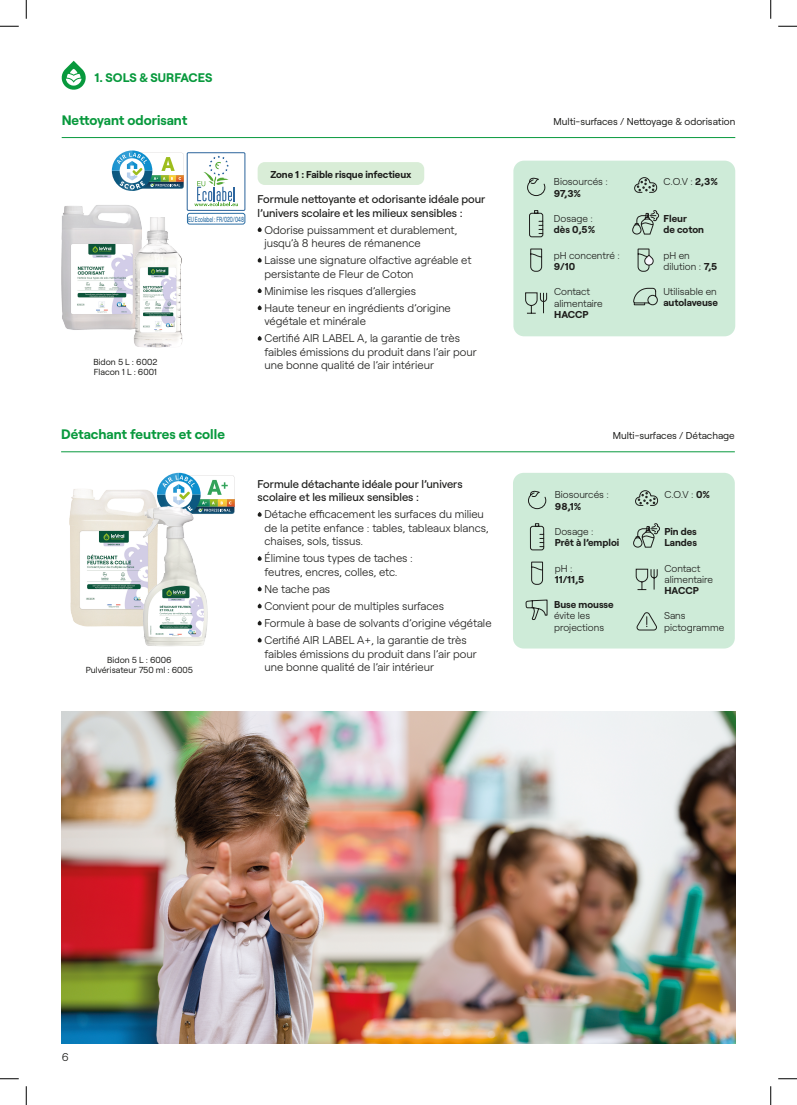
<style>
.page{position:relative;width:797px;height:1105px;background:#fff}
.page>*{position:absolute;margin:0;border:0;box-sizing:border-box;transform-origin:0 0}
.TXT{font:700 13.75px "Roobert";color:#08993d}
.TXT-2{font:700 12.5px "Roobert";color:#08993d}
.Descriptif_produit{font:300 11.25px/13.5px "Roobert";color:#1d1d1b}
.INTRO_DESCRIPTIF_PRODUIT{font:500 11.25px/13.5px "Roobert";color:#1d1d1b}
.TXT_centré{font:300 10px/11.2px "Roobert";color:#1d1d1b}
.TXT_centré-2{font:700 10px/11.2px "Roobert";color:#1d1d1b}
.TXT-3{font:10px "Roobert";color:#1d1d1b}
.TXT-4{font:8.75px/10.5px "Roobert";color:#1d1d1b}
.BIOCIDE{font:500 7.38px "Roobert";letter-spacing:-.02em;color:#2a6da3;scale:.67 1}
.s1{font-weight:700}
.s2{font-weight:300}
</style>
<div class="page">
<div style="left:258px;top:162px;width:166px;height:23px;background:#d9edd7;border-radius:7px"></div>
<svg style="left:61px;top:61px;width:25px;height:29px"></svg>
<div style="left:513px;top:161px;width:222px;height:175px;background:#ceebd8;border-radius:11px"></div>
<hr style="left:62px;top:137px;width:673px;height:1px;background:#08993d">
<svg style="left:257px;top:227px;width:5px;height:5px"></svg>
<svg style="left:257px;top:258px;width:5px;height:5px"></svg>
<svg style="left:257px;top:288px;width:5px;height:5px"></svg>
<svg style="left:257px;top:305px;width:5px;height:5px"></svg>
<svg style="left:257px;top:336px;width:5px;height:5px"></svg>
<div style="left:187px;top:213px;width:58px;height:11px;border:1px solid #2a6da3;border-radius:2px"></div>
<svg style="left:529px;top:210px;width:14px;height:27px"></svg>
<svg style="left:530px;top:248px;width:12px;height:24px"></svg>
<svg style="left:637px;top:248px;width:17px;height:24px"></svg>
<svg style="left:634px;top:177px;width:23px;height:16px"></svg>
<svg style="left:527px;top:177px;width:18px;height:19px"></svg>
<svg style="left:632px;top:210px;width:27px;height:25px"></svg>
<svg style="left:633px;top:288px;width:25px;height:17px"></svg>
<svg style="left:525px;top:292px;width:22px;height:22px"></svg>
<img style="left:62px;top:205px;width:78px;height:125px">
<img style="left:127px;top:217px;width:62px;height:131px">
<svg style="left:112px;top:150px;width:133px;height:61px"></svg>
<div style="left:513px;top:473px;width:221px;height:175px;background:#ceebd8;border-radius:11px"></div>
<hr style="left:61px;top:451px;width:673px;height:1px;background:#08993d">
<svg style="left:257px;top:512px;width:5px;height:5px"></svg>
<svg style="left:257px;top:556px;width:5px;height:5px"></svg>
<svg style="left:257px;top:586px;width:5px;height:5px"></svg>
<svg style="left:257px;top:603px;width:5px;height:6px"></svg>
<svg style="left:257px;top:620px;width:5px;height:6px"></svg>
<svg style="left:257px;top:638px;width:5px;height:5px"></svg>
<svg style="left:157px;top:473px;width:77px;height:41px"></svg>
<svg style="left:530px;top:523px;width:14px;height:27px"></svg>
<svg style="left:531px;top:561px;width:12px;height:24px"></svg>
<svg style="left:635px;top:490px;width:23px;height:16px"></svg>
<svg style="left:528px;top:490px;width:18px;height:19px"></svg>
<svg style="left:633px;top:523px;width:27px;height:25px"></svg>
<svg style="left:636px;top:612px;width:21px;height:19px"></svg>
<svg style="left:525px;top:599px;width:22px;height:21px"></svg>
<svg style="left:635px;top:569px;width:22px;height:21px"></svg>
<img style="left:70px;top:489px;width:86px;height:138px">
<img style="left:141px;top:502px;width:68px;height:144px">
<img style="left:61px;top:711px;width:674px;height:332px">
<svg style="left:0;top:25px;width:19px;height:2px"></svg>
<svg style="left:778px;top:25px;width:19px;height:2px"></svg>
<svg style="left:0;top:1078px;width:19px;height:1px"></svg>
<svg style="left:778px;top:1078px;width:19px;height:1px"></svg>
<svg style="left:25px;top:0;width:2px;height:19px"></svg>
<svg style="left:25px;top:1086px;width:2px;height:19px"></svg>
<svg style="left:770px;top:0;width:1px;height:19px"></svg>
<svg style="left:770px;top:1086px;width:1px;height:19px"></svg>
<p class="TXT-2" style="left:95px;top:68px;width:119px">1. SOLS &amp; SURFACES</p>
<p class="TXT" style="left:62px;top:109px;width:127px">Nettoyant odorisant</p>
<p class="TXT-3" style="left:553px;top:114px;width:183px">Multi-surfaces / Nettoyage &amp; odorisation</p>
<p class="TXT-4" style="left:93px;top:355px;width:65px">Bidon 5 L : 6002<br>Flacon 1 L : 6001</p>
<p class="TXT_centré-2" style="left:270px;top:167px;width:143px">Zone 1 : Faible risque infectieux</p>
<p class="TXT_centré" style="left:554px;top:175px;width:55px">Biosourcés :</p>
<p class="TXT_centré" style="left:663px;top:175px;width:56px">C.O.V : <span class="s1">2,3%</span></p>
<p class="TXT_centré-2" style="left:554px;top:186px;width:29px">97,3%</p>
<p class="TXT_centré-2" style="left:663px;top:212px;width:42px">Fleur<br>de coton</p>
<p class="INTRO_DESCRIPTIF_PRODUIT" style="left:258px;top:191px;width:229px">Formule nettoyante et odorisante idéale pour l’univers scolaire et les milieux sensibles :</p>
<p class="Descriptif_produit" style="left:264px;top:222px;width:194px">Odorise puissamment et durablement, jusqu’à 8 heures de rémanence</p>
<p class="Descriptif_produit" style="left:264px;top:253px;width:208px">Laisse une signature olfactive agréable et persistante de Fleur de Coton</p>
<p class="Descriptif_produit" style="left:264px;top:283px;width:153px">Minimise les risques d’allergies</p>
<p class="Descriptif_produit" style="left:264px;top:300px;width:188px">Haute teneur en ingrédients d’origine végétale et minérale</p>
<p class="Descriptif_produit" style="left:264px;top:331px;width:214px">Certifié AIR LABEL A, la garantie de très faibles émissions du produit dans l’air pour une bonne qualité de l’air intérieur</p>
<p class="BIOCIDE" style="left:188px;top:213px;width:85px">EU Ecolabel : FR/020/048</p>
<p class="TXT_centré" style="left:554px;top:212px;width:43px">Dosage : <span class="s1">dès 0,5%</span></p>
<p class="TXT_centré" style="left:554px;top:249px;width:67px">pH concentré :<br><span class="s1">9/10</span></p>
<p class="TXT_centré" style="left:663px;top:249px;width:55px">pH en dilution : <span class="s1">7,5</span></p>
<p class="TXT_centré" style="left:554px;top:285px;width:50px">Contact alimentaire<br><span class="s1">HACCP</span></p>
<p class="TXT_centré" style="left:663px;top:285px;width:56px">Utilisable en <span class="s1">autolaveuse</span></p>
<p class="TXT" style="left:61px;top:423px;width:165px">Détachant feutres et colle</p>
<p class="TXT-3" style="left:612px;top:428px;width:124px">Multi-surfaces / Détachage</p>
<p class="INTRO_DESCRIPTIF_PRODUIT" style="left:258px;top:476px;width:206px">Formule détachante idéale pour l’univers scolaire et les milieux sensibles :</p>
<p class="Descriptif_produit" style="left:264px;top:507px;width:226px">Détache efficacement les surfaces du milieu de la petite enfance : tables, tableaux blancs, chaises, sols, tissus.</p>
<p class="Descriptif_produit" style="left:264px;top:551px;width:150px">Élimine tous types de taches : feutres, encres, colles, etc.</p>
<p class="Descriptif_produit" style="left:264px;top:581px;width:67px">Ne tache pas</p>
<p class="Descriptif_produit" style="left:264px;top:598px;width:181px">Convient pour de multiples surfaces</p>
<p class="Descriptif_produit" style="left:264px;top:615px;width:229px">Formule à base de solvants d’origine végétale</p>
<p class="Descriptif_produit" style="left:264px;top:632px;width:214px">Certifié AIR LABEL A+, la garantie de très faibles émissions du produit dans l’air pour une bonne qualité de l’air intérieur</p>
<p class="TXT_centré" style="left:555px;top:488px;width:55px">Biosourcés :</p>
<p class="TXT_centré" style="left:664px;top:488px;width:47px">C.O.V : <span class="s1">0%</span></p>
<p class="TXT_centré-2" style="left:555px;top:500px;width:28px">98,1%</p>
<p class="TXT_centré-2" style="left:664px;top:525px;width:34px">Pin des<br>Landes</p>
<p class="TXT_centré" style="left:664px;top:562px;width:50px">Contact alimentaire<br><span class="s1">HACCP</span></p>
<p class="TXT_centré" style="left:664px;top:609px;width:62px">Sans pictogramme</p>
<p class="TXT_centré-2" style="left:555px;top:525px;width:66px"><span class="s2">Dosage :<br></span>Prêt à l’emploi</p>
<p class="TXT_centré-2" style="left:555px;top:561px;width:31px"><span class="s2">pH :<br></span>11/11,5</p>
<p class="TXT_centré" style="left:554px;top:598px;width:61px"><span class="s1">Buse mousse </span>évite les projections</p>
<p class="TXT-4" style="left:86px;top:654px;width:109px;text-align:center">Bidon 5 L : 6006<br>Pulvérisateur 750 ml : 6005</p>
<p class="Descriptif_produit" style="left:62px;top:1049px;width:9px">6</p>
</div>
